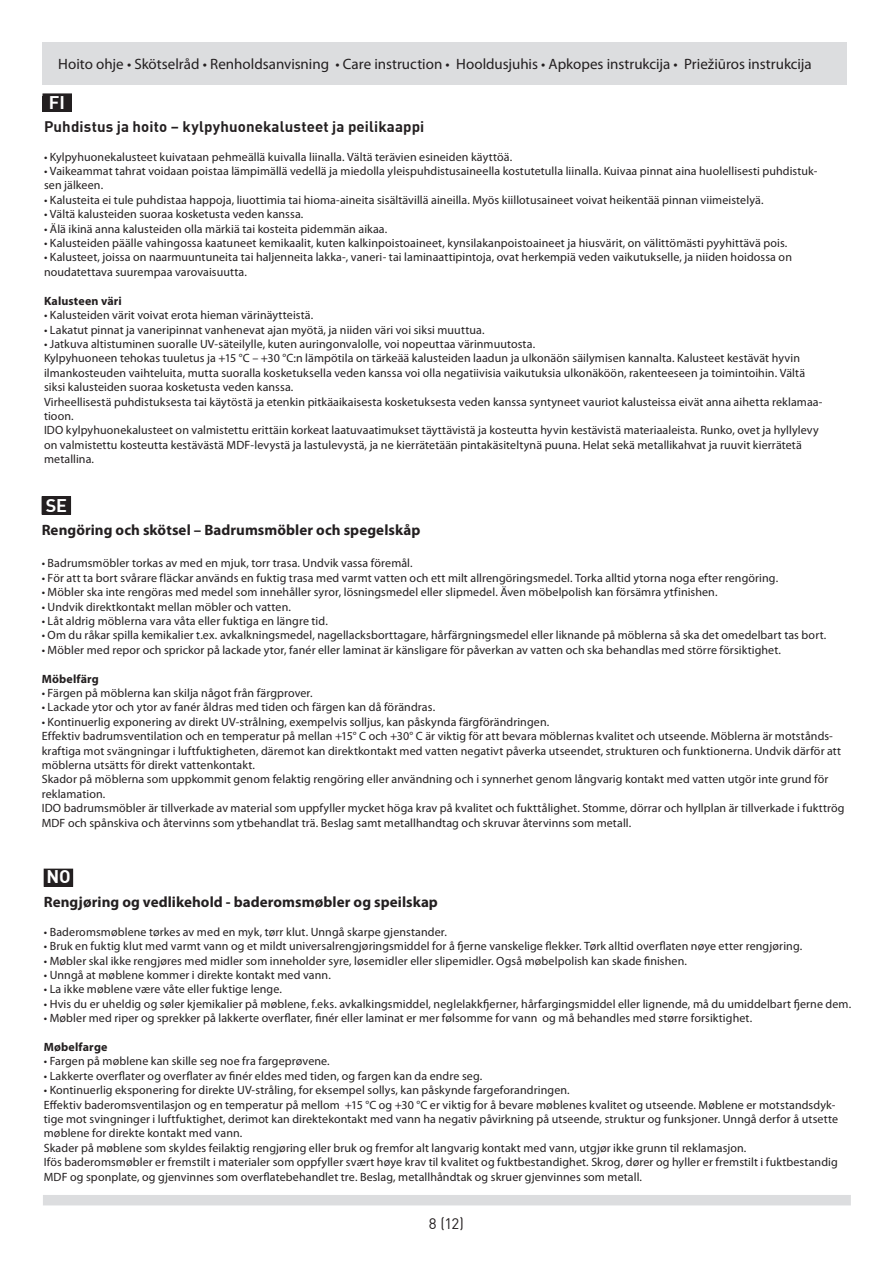
<style>
.page{position:relative;width:893px;height:1263px;background:#fff}
.page>*{position:absolute;margin:0;border:0;box-sizing:border-box;transform-origin:0 0}
.t1{font:700 18px "DIN";color:#fff}
.rubrik_1{font:15px "Myriad Pro";color:#231f20}
.t2{font:700 15px "Myriad Pro";letter-spacing:.005em;color:#231f20}
.t3{font:700 15px "DIN";letter-spacing:.01em;color:#231f20}
.t4{font:15px "DIN";color:#231f20}
.t5{font:12px/14.4px "Myriad Pro";letter-spacing:.01em;color:#231f20}
.t6{font:700 12px "Myriad Pro";letter-spacing:.015em;color:#231f20}
</style>
<div class="page">
<div style="left:42px;top:43px;width:804px;height:42px;background:#dcdddf"></div>
<div style="left:42px;top:497px;width:29px;height:17px;background:#231f20"></div>
<div style="left:42px;top:496px;width:29px;height:18px;border:1px solid #231f20"></div>
<div style="left:42px;top:499px;width:29px;height:15px;background:#231f20"></div>
<div style="left:43px;top:94px;width:29px;height:17px;border:1px solid #231f20"></div>
<div style="left:43px;top:96px;width:28px;height:15px;background:#231f20"></div>
<div style="left:44px;top:869px;width:29px;height:18px;border:1px solid #231f20"></div>
<div style="left:44px;top:870px;width:29px;height:16px;background:#231f20"></div>
<div style="left:43px;top:1195px;width:808px;height:10px;background:#dcdddf"></div>
<p class="rubrik_1" style="left:58px;top:54px;width:755px">Hoito ohje • Skötselråd • Renholdsanvisning • Care instruction • Hooldusjuhis • Apkopes instrukcija • Priežiūros instrukcija</p>
<p class="t1" style="left:49px;top:90px;width:18px">FI</p>
<p class="t3" style="left:44px;top:117px;width:382px">Puhdistus ja hoito – kylpyhuonekalusteet ja peilikaappi</p>
<p class="t5" style="left:44px;top:149px;width:470px">• Kylpyhuonekalusteet kuivataan pehmeällä kuivalla liinalla. Vältä terävien esineiden käyttöä.</p>
<p class="t5" style="left:44px;top:164px;width:775px">• Vaikeammat tahrat voidaan poistaa lämpimällä vedellä ja miedolla yleispuhdistusaineella kostutetulla liinalla. Kuivaa pinnat aina huolellisesti puhdistuk&shy;sen jälkeen.</p>
<p class="t5" style="left:44px;top:192px;width:721px">• Kalusteita ei tule puhdistaa happoja, liuottimia tai hioma-aineita sisältävillä aineilla. Myös kiillotusaineet voivat heikentää pinnan viimeistelyä.</p>
<p class="t5" style="left:44px;top:207px;width:261px">• Vältä kalusteiden suoraa kosketusta veden kanssa.</p>
<p class="t5" style="left:44px;top:221px;width:345px">• Älä ikinä anna kalusteiden olla märkiä tai kosteita pidemmän aikaa.</p>
<p class="t5" style="left:44px;top:236px;width:745px">• Kalusteiden päälle vahingossa kaatuneet kemikaalit, kuten kalkinpoistoaineet, kynsilakanpoistoaineet ja hiusvärit, on välittömästi pyyhittävä pois.</p>
<p class="t5" style="left:44px;top:250px;width:749px">• Kalusteet, joissa on naarmuuntuneita tai haljenneita lakka-, vaneri- tai laminaattipintoja, ovat herkempiä veden vaikutukselle, ja niiden hoidossa on noudatettava suurempaa varovaisuutta.</p>
<p class="t6" style="left:44px;top:293px;width:79px">Kalusteen väri</p>
<p class="t5" style="left:44px;top:308px;width:271px">• Kalusteiden värit voivat erota hieman värinäytteistä.</p>
<p class="t5" style="left:44px;top:322px;width:442px">• Lakatut pinnat ja vaneripinnat vanhenevat ajan myötä, ja niiden väri voi siksi muuttua.</p>
<p class="t5" style="left:44px;top:336px;width:493px">• Jatkuva altistuminen suoralle UV-säteilylle, kuten auringonvalolle, voi nopeuttaa värinmuutosta.</p>
<p class="t5" style="left:44px;top:351px;width:763px">Kylpyhuoneen tehokas tuuletus ja +15 °C – +30 °C:n lämpötila on tärkeää kalusteiden laadun ja ulkonäön säilymisen kannalta. Kalusteet kestävät hyvin ilmankosteuden vaihteluita, mutta suoralla kosketuksella veden kanssa voi olla negatiivisia vaikutuksia ulkonäköön, rakenteeseen ja toimintoihin. Vältä siksi kalusteiden suoraa kosketusta veden kanssa.</p>
<p class="t5" style="left:44px;top:394px;width:780px">Virheellisestä puhdistuksesta tai käytöstä ja etenkin pitkäaikaisesta kosketuksesta veden kanssa syntyneet vauriot kalusteissa eivät anna aihetta reklamaa&shy;tioon.</p>
<p class="t5" style="left:44px;top:423px;width:776px">IDO kylpyhuonekalusteet on valmistettu erittäin korkeat laatuvaatimukset täyttävistä ja kosteutta hyvin kestävistä materiaaleista. Runko, ovet ja hyllylevy on valmistettu kosteutta kestävästä MDF-levystä ja lastulevystä, ja ne kierrätetään pintakäsiteltynä puuna. Helat sekä metallikahvat ja ruuvit kierrätetä metallina.</p>
<p class="t1" style="left:46px;top:493px;width:23px">SE</p>
<p class="t2" style="left:42px;top:520px;width:380px">Rengöring och skötsel – Badrumsmöbler och spegelskåp</p>
<p class="t5" style="left:42px;top:556px;width:372px">• Badrumsmöbler torkas av med en mjuk, torr trasa. Undvik vassa föremål.</p>
<p class="t5" style="left:42px;top:570px;width:738px">• För att ta bort svårare fläckar används en fuktig trasa med varmt vatten och ett milt allrengöringsmedel. Torka alltid ytorna noga efter rengöring.</p>
<p class="t5" style="left:42px;top:585px;width:677px">• Möbler ska inte rengöras med medel som innehåller syror, lösningsmedel eller slipmedel. Även möbelpolish kan försämra ytfinishen.</p>
<p class="t5" style="left:42px;top:599px;width:251px">• Undvik direktkontakt mellan möbler och vatten.</p>
<p class="t5" style="left:42px;top:614px;width:288px">• Låt aldrig möblerna vara våta eller fuktiga en längre tid.</p>
<p class="t5" style="left:42px;top:628px;width:786px">• Om du råkar spilla kemikalier t.ex. avkalkningsmedel, nagellacksborttagare, hårfärgningsmedel eller liknande på möblerna så ska det omedelbart tas bort.</p>
<p class="t5" style="left:42px;top:642px;width:741px">• Möbler med repor och sprickor på lackade ytor, fanér eller laminat är känsligare för påverkan av vatten och ska behandlas med större försiktighet.</p>
<p class="t6" style="left:42px;top:671px;width:59px">Möbelfärg</p>
<p class="t5" style="left:42px;top:686px;width:272px">• Färgen på möblerna kan skilja något från färgprover.</p>
<p class="t5" style="left:42px;top:700px;width:395px">• Lackade ytor och ytor av fanér åldras med tiden och färgen kan då förändras.</p>
<p class="t5" style="left:42px;top:714px;width:509px">• Kontinuerlig exponering av direkt UV-strålning, exempelvis solljus, kan påskynda färgförändringen.</p>
<p class="t5" style="left:42px;top:729px;width:801px">Effektiv badrumsventilation och en temperatur på mellan +15° C och +30° C är viktig för att bevara möblernas kvalitet och utseende. Möblerna är motstånds&shy;kraftiga mot svängningar i luftfuktigheten, däremot kan direktkontakt med vatten negativt påverka utseendet, strukturen och funktionerna. Undvik därför att möblerna utsätts för direkt vattenkontakt.</p>
<p class="t5" style="left:42px;top:772px;width:788px">Skador på möblerna som uppkommit genom felaktig rengöring eller användning och i synnerhet genom långvarig kontakt med vatten utgör inte grund för reklamation.</p>
<p class="t5" style="left:42px;top:801px;width:804px">IDO badrumsmöbler är tillverkade av material som uppfyller mycket höga krav på kvalitet och fukttålighet. Stomme, dörrar och hyllplan är tillverkade i fukttrög<br>MDF och spånskiva och återvinns som ytbehandlat trä. Beslag samt metallhandtag och skruvar återvinns som metall.</p>
<p class="t1" style="left:46px;top:865px;width:26px">NO</p>
<p class="t2" style="left:44px;top:892px;width:396px">Rengjøring og vedlikehold - baderomsmøbler og speilskap</p>
<p class="t5" style="left:44px;top:924px;width:405px">• Baderomsmøblene tørkes av med en myk, tørr klut. Unngå skarpe gjenstander.</p>
<p class="t5" style="left:44px;top:939px;width:760px">• Bruk en fuktig klut med varmt vann og et mildt universalrengjøringsmiddel for å fjerne vanskelige flekker. Tørk alltid overflaten nøye etter rengjøring.</p>
<p class="t5" style="left:44px;top:953px;width:645px">• Møbler skal ikke rengjøres med midler som inneholder syre, løsemidler eller slipemidler. Også møbelpolish kan skade finishen.</p>
<p class="t5" style="left:44px;top:967px;width:288px">• Unngå at møblene kommer i direkte kontakt med vann.</p>
<p class="t5" style="left:44px;top:982px;width:240px">• La ikke møblene være våte eller fuktige lenge.</p>
<p class="t5" style="left:44px;top:996px;width:809px">• Hvis du er uheldig og søler kjemikalier på møblene, f.eks. avkalkingsmiddel, neglelakkfjerner, hårfargingsmiddel eller lignende, må du umiddelbart fjerne dem.</p>
<p class="t5" style="left:44px;top:1011px;width:710px">• Møbler med riper og sprekker på lakkerte overflater, finér eller laminat er mer følsomme for vann og må behandles med større forsiktighet.</p>
<p class="t6" style="left:44px;top:1039px;width:65px">Møbelfarge</p>
<p class="t5" style="left:44px;top:1054px;width:287px">• Fargen på møblene kan skille seg noe fra fargeprøvene.</p>
<p class="t5" style="left:44px;top:1068px;width:440px">• Lakkerte overflater og overflater av finér eldes med tiden, og fargen kan da endre seg.</p>
<p class="t5" style="left:44px;top:1083px;width:527px">• Kontinuerlig eksponering for direkte UV-stråling, for eksempel sollys, kan påskynde fargeforandringen.</p>
<p class="t5" style="left:44px;top:1097px;width:796px">Effektiv baderomsventilasjon og en temperatur på mellom +15 °C og +30 °C er viktig for å bevare møblenes kvalitet og utseende. Møblene er motstandsdyk&shy;tige mot svingninger i luftfuktighet, derimot kan direktekontakt med vann ha negativ påvirkning på utseende, struktur og funksjoner. Unngå derfor å utsette møblene for direkte kontakt med vann.</p>
<p class="t5" style="left:44px;top:1140px;width:704px">Skader på møblene som skyldes feilaktig rengjøring eller bruk og fremfor alt langvarig kontakt med vann, utgjør ikke grunn til reklamasjon.</p>
<p class="t5" style="left:44px;top:1155px;width:795px">Ifös baderomsmøbler er fremstilt i materialer som oppfyller svært høye krav til kvalitet og fuktbestandighet. Skrog, dører og hyller er fremstilt i fuktbestandig<br>MDF og sponplate, og gjenvinnes som overflatebehandlet tre. Beslag, metallhåndtak og skruer gjenvinnes som metall.</p>
<p class="t4" style="left:429px;top:1214px;width:37px">8 (12)</p>
</div>
